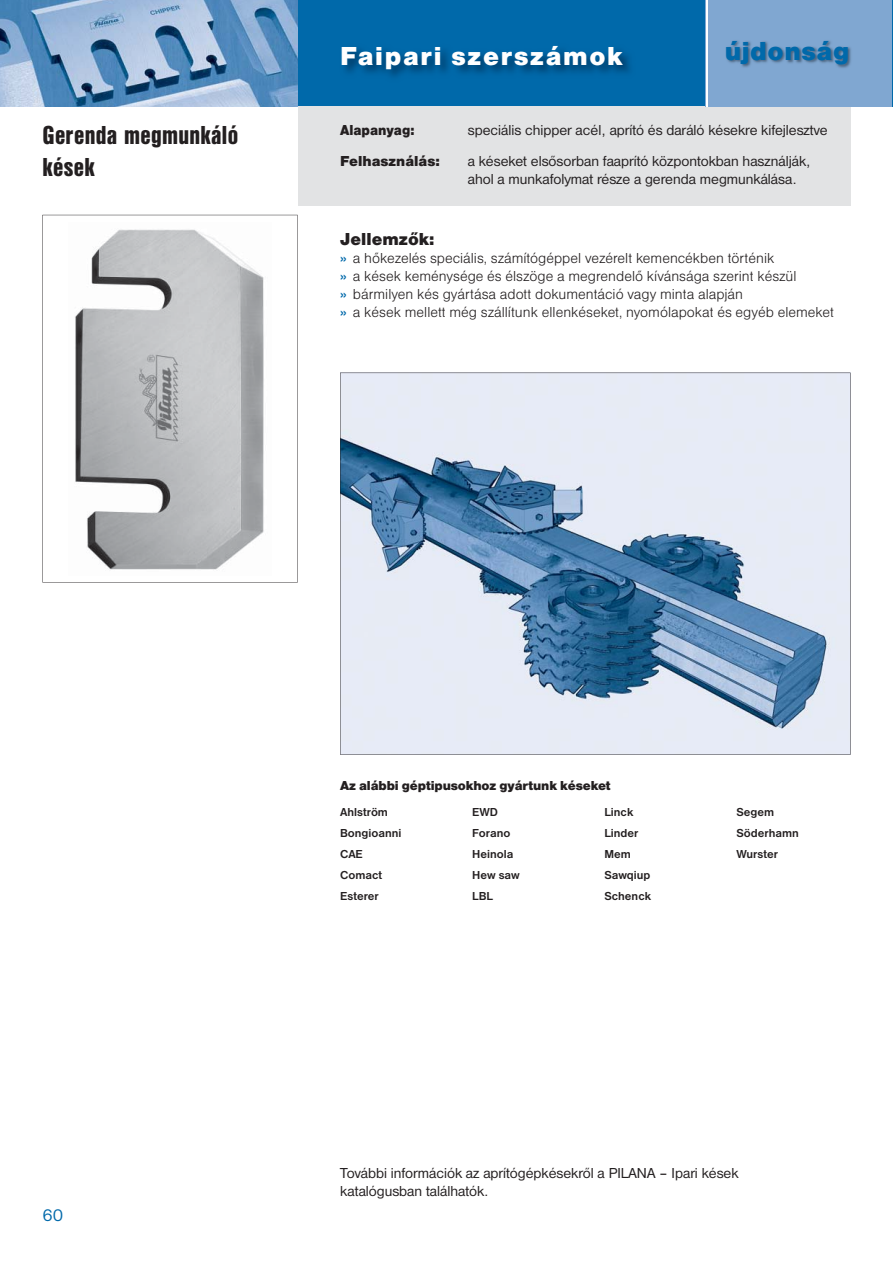
<style>
.page{position:relative;width:893px;height:1263px;background:#fff}
.page>*{position:absolute;margin:0;border:0;box-sizing:border-box;transform-origin:0 0}
.t1{font:27px/32.4px "Nimbus San DCE Blac Cond";letter-spacing:.01em;color:#231f20}
.t2{font:27px "Nimbus San DCE Blac";letter-spacing:.06em;color:#fff}
.t3{font:27px "Nimbus San DCE Blac";letter-spacing:.025em;color:#0069aa}
.t4{font:18px "Nimbus San DCE Blac";color:#231f20}
.t5{font:18px "Nimbus San DCE";color:#0069aa}
.t6{font:15px/18px "Nimbus San DCE Ligh";color:#231f20}
.t7{font:15px/18px "Nimbus San DCE";color:#231f20}
.t8{font:15px "Nimbus San DCE Blac";color:#231f20}
.t9{font:15px "Nimbus San DCE Blac";color:#231f20;scale:.92 1}
.t10{font:13.5px "Nimbus San DCE Blac";letter-spacing:-.01em;color:#231f20}
.t11{font:700 12px/21px "Nimbus San DCE";color:#231f20}
.s1{font-family:"Nimbus San DCE";font-weight:700;color:#0069aa}
</style>
<div class="page">
<div style="left:298px;top:0;width:595px;height:106px;background:#0069aa"></div>
<img style="left:0;top:0;width:298px;height:106px">
<div style="left:298px;top:106px;width:552px;height:100px;background:#e2e3e4"></div>
<svg style="left:42px;top:215px;width:256px;height:368px"></svg>
<svg style="left:340px;top:373px;width:510px;height:382px;background:#b4c6da"></svg>
<div style="left:705px;top:0;width:186px;height:106px;background:#80a7d1"></div>
<hr style="left:706px;top:0;width:2px;height:106px;background:#fff">
<img style="left:726px;top:41px;width:125px;height:27px">
<h1 class="t1" style="left:42px;top:119px;width:197px">Gerenda megmunkáló kések</h1>
<h1 class="t2" style="left:340px;top:45px;width:284px">Faipari szerszámok</h1>
<h1 class="t3" style="left:725px;top:41px;width:126px">újdonság</h1>
<p class="t9" style="left:340px;top:124px;width:82px">Alapanyag:</p>
<p class="t7" style="left:468px;top:122px;width:361px">speciális chipper acél, aprító és daráló késekre kifejlesztve</p>
<p class="t8" style="left:340px;top:155px;width:101px">Felhasználás:</p>
<p class="t7" style="left:468px;top:153px;width:344px">a késeket elsősorban faaprító központokban használják, ahol a munkafolymat része a gerenda megmunkálása.</p>
<p class="t4" style="left:340px;top:232px;width:96px">Jellemzők:</p>
<p class="t6" style="left:340px;top:251px;width:495px"><span class="s1">»</span> a hőkezelés speciális, számítógéppel vezérelt kemencékben történik<br><span class="s1">»</span> a kések keménysége és élszöge a megrendelő kívánsága szerint készül<br><span class="s1">»</span> bármilyen kés gyártása adott dokumentáció vagy minta alapján<br><span class="s1">»</span> a kések mellett még szállítunk ellenkéseket, nyomólapokat és egyéb elemeket</p>
<p class="t5" style="left:42px;top:1208px;width:22px">60</p>
<p class="t10" style="left:340px;top:780px;width:272px">Az alábbi géptipusokhoz gyártunk késeket</p>
<p class="t11" style="left:340px;top:802px;width:63px">Ahlström<br>Bongioanni<br>CAE<br>Comact<br>Esterer</p>
<p class="t11" style="left:472px;top:802px;width:49px">EWD<br>Forano<br>Heinola<br>Hew saw<br>LBL</p>
<p class="t11" style="left:604px;top:802px;width:48px">Linck<br>Linder<br>Mem<br>Sawqiup<br>Schenck</p>
<p class="t11" style="left:736px;top:802px;width:64px">Segem<br>Söderhamn<br>Wurster</p>
<p class="t7" style="left:340px;top:1166px;width:400px">További információk az aprítógépkésekről a PILANA – Ipari kések katalógusban találhatók.</p>
</div>
